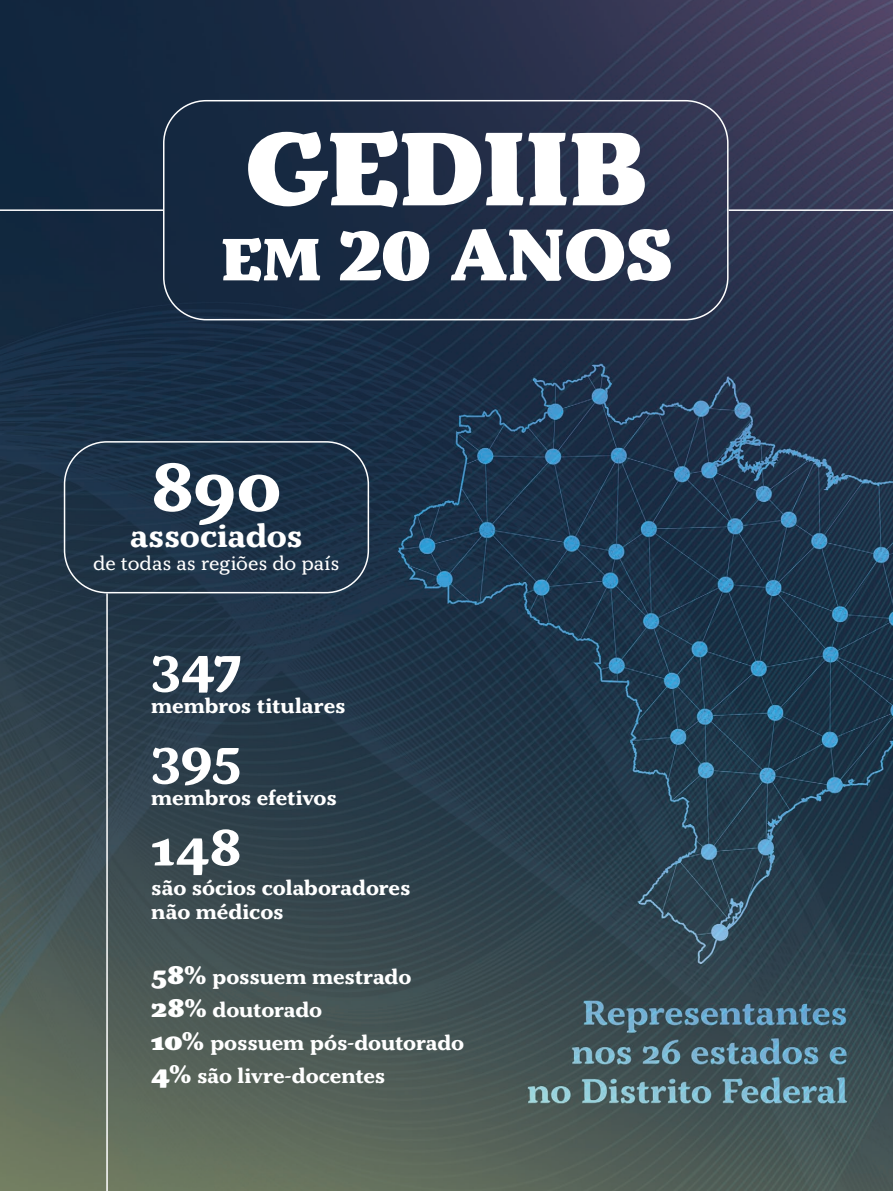
<style>
.page{position:relative;width:893px;height:1191px;background:#fff}
.page>*{position:absolute;margin:0;border:0;box-sizing:border-box;transform-origin:0 0}
.t1{font:900 105px "Kopius";letter-spacing:-.02em;color:#fff}
.t2{font:900 73.5px "Kopius";letter-spacing:-.015em;color:#fff}
.t3{font:700 72px "Kopius";color:#fff}
.t4{font:700 54px "Kopius";letter-spacing:-.01em;color:#fff}
.t5{font:700 32.4px "Kopius";letter-spacing:-.01em;color:#fff}
.t6{font:700 21px/33px "Kopius";letter-spacing:-.01em;color:#fff}
.t7{font:19.8px "Kopius";letter-spacing:-.015em;color:#fff}
.s1{font-size:60px}
.s2{font-weight:900;font-size:27px}
</style>
<div class="page">
<img style="left:0;top:0;width:893px;height:1191px">
<div style="left:163px;top:100px;width:566px;height:220px;border:2px solid #fff;border-radius:43px"></div>
<div style="left:64px;top:441px;width:305px;height:152px;border:2px solid #fff;border-radius:43px"></div>
<hr style="left:729px;top:209px;width:164px;height:2px;background:#fff">
<hr style="left:0;top:209px;width:163px;height:2px;background:#fff">
<hr style="left:106px;top:593px;width:2px;height:598px;background:#fff">
<h1 class="t1" style="left:245px;top:102px;width:405px">GEDIIB</h1>
<h2 class="t2" style="left:220px;top:208px;width:453px"><span class="s1">EM</span> 20 ANOS</h2>
<h3 class="t3" style="left:151px;top:441px;width:132px">890</h3>
<h3 class="t5" style="left:130px;top:515px;width:174px">associados</h3>
<p class="t7" style="left:93px;top:551px;width:248px">de todas as regiões do país</p>
<h3 class="t4" style="left:151px;top:630px;width:92px">347</h3>
<p class="t6" style="left:151px;top:689px;width:196px">membros titulares</p>
<h3 class="t4" style="left:151px;top:722px;width:91px">395</h3>
<p class="t6" style="left:151px;top:781px;width:187px">membros efetivos</p>
<h3 class="t4" style="left:151px;top:813px;width:92px">148</h3>
<p class="t6" style="left:151px;top:876px;width:261px;line-height:24px">são sócios colaboradores não médicos</p>
<p class="t6" style="left:151px;top:960px;width:314px"><span class="s2">58%</span> possuem mestrado<br><span class="s2">28%</span> doutorado<br><span class="s2">10%</span> possuem pós-doutorado<br><span class="s2">4%</span> são livre-docentes</p>
</div>
